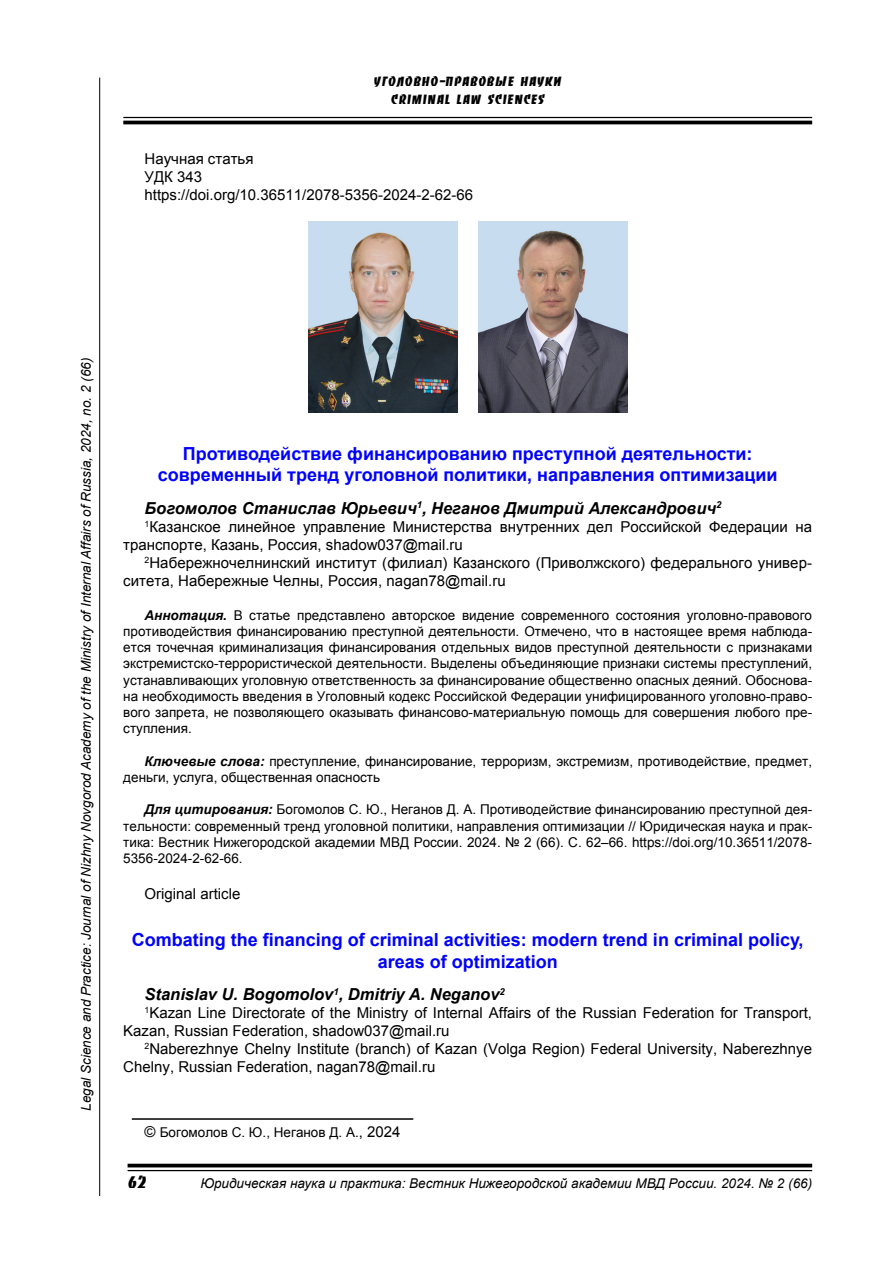
<style>
.page{position:relative;width:893px;height:1263px;background:#fff}
.page>*{position:absolute;margin:0;border:0;box-sizing:border-box;transform-origin:0 0}
.t1{font:700 18px/21.6px "Arial";color:#00f;text-align:center}
.t2{font:italic 700 16.5px "Arial";color:#000}
.t3{font:15px/18px "Arial";color:#000}
.t4{font:15px "Banco Normal";color:#000}
.t5{font:13.5px/16.2px "Arial";color:#000;text-align:justify}
.t6{font:italic 13.5px "Arial";color:#000}
.t7{font:12px/18px "Banco Normal";letter-spacing:.015em;color:#000;text-align:center}
.s1{font-weight:700;font-style:italic}
.s2{font-size:15px}
</style>
<div class="page">
<hr style="left:99px;top:78px;width:1px;height:1118px;background:#000">
<hr style="left:128px;top:1164px;width:684px;height:3px;background:#000">
<hr style="left:128px;top:1170px;width:684px;height:1px;background:#000">
<hr style="left:123px;top:117px;width:689px;height:1px;background:#000">
<hr style="left:123px;top:121px;width:689px;height:3px;background:#000">
<hr style="left:132px;top:1118px;width:281px;height:2px;background:#000">
<img style="left:308px;top:221px;width:149px;height:191px">
<img style="left:478px;top:221px;width:149px;height:191px">
<p class="t7" style="left:374px;top:72px;width:190px">УГОЛОВНО-ПРАВОВЫЕ НАУКИ<br>CRIMINAL LAW SCIENCES</p>
<p class="t3" style="left:145px;top:150px;width:330px">Научная статья<br>УДК 343 https://doi.org/10.36511/2078-5356-2024-2-62-66</p>
<p class="t6" style="left:77px;top:1111px;width:755px;rotate:-90deg">Legal Science and Practice: Journal of Nizhny Novgorod Academy of the Ministry of Internal Affairs of Russia, 2024, no. 2 (66)</p>
<h1 class="t1" style="left:158px;top:443px;width:621px">Противодействие финансированию преступной деятельности: современный тренд уголовной политики, направления оптимизации</h1>
<p class="t2" style="left:145px;top:497px;width:578px">Богомолов Станислав Юрьевич<sup>1</sup>, Неганов Дмитрий Александрович<sup>2</sup></p>
<p class="t3" style="left:123px;top:517px;width:690px;text-indent:21px"><sup>1</sup>Казанское линейное управление Министерства внутренних дел Российской Федерации на транспорте, Казань, Россия, shadow037@mail.ru</p>
<p class="t3" style="left:123px;top:553px;width:690px;text-indent:21px"><sup>2</sup>Набережночелнинский институт (филиал) Казанского (Приволжского) федерального универ&shy;ситета, Набережные Челны, Россия, nagan78@mail.ru</p>
<p class="t5" style="left:123px;top:607px;width:690px;text-indent:21px"><span class="s1">Аннотация.</span> В статье представлено авторское видение современного состояния уголовно-правового противодействия финансированию преступной деятельности. Отмечено, что в настоящее время наблюда&shy;ется точечная криминализация финансирования отдельных видов преступной деятельности с признаками экстремистско-террористической деятельности. Выделены объединяющие признаки системы преступлений, устанавливающих уголовную ответственность за финансирование общественно опасных деяний. Обоснова&shy;на необходимость введения в Уголовный кодекс Российской Федерации унифицированного уголовно-право&shy;вого запрета, не позволяющего оказывать финансово-материальную помощь для совершения любого пре&shy;ступления.</p>
<p class="t5" style="left:123px;top:753px;width:690px;text-indent:21px"><span class="s1">Ключевые слова:</span> преступление, финансирование, терроризм, экстремизм, противодействие, предмет, деньги, услуга, общественная опасность</p>
<p class="t5" style="left:123px;top:801px;width:690px;text-indent:21px"><span class="s1">Для цитирования:</span> Богомолов С. Ю., Неганов Д. А. Противодействие финансированию преступной дея&shy;тельности: современный тренд уголовной политики, направления оптимизации // Юридическая наука и прак&shy;тика: Вестник Нижегородской академии МВД России. 2024. № 2 (66). С. 62–66. https://doi.org/10.36511/2078- 5356-2024-2-62-66.</p>
<p class="t3" style="left:145px;top:884px;width:97px">Original article</p>
<h1 class="t1" style="left:132px;top:929px;width:673px">Combating the financing of criminal activities: modern trend in criminal policy, areas of optimization</h1>
<p class="t2" style="left:145px;top:983px;width:362px">Stanislav U. Bogomolov<sup>1</sup>, Dmitriy A. Neganov<sup>2</sup></p>
<p class="t3" style="left:123px;top:1004px;width:690px;text-indent:21px"><sup>1</sup>Kazan Line Directorate of the Ministry of Internal Affairs of the Russian Federation for Transport,<br>Kazan, Russian Federation, shadow037@mail.ru</p>
<p class="t3" style="left:123px;top:1040px;width:690px;text-indent:21px"><sup>2</sup>Naberezhnye Chelny Institute (branch) of Kazan (Volga Region) Federal University, Naberezhnye<br>Chelny, Russian Federation, nagan78@mail.ru</p>
<p class="t5" style="left:145px;top:1124px;width:257px"><span class="s2">©</span> Богомолов С. Ю., Неганов Д. А.<span class="s2">, 2024</span></p>
<p class="t4" style="left:128px;top:1173px;width:17px">62</p>
<p class="t6" style="left:200px;top:1175px;width:613px">Юридическая наука и практика: Вестник Нижегородской академии МВД России. 2024. № 2 (66)</p>
</div>
